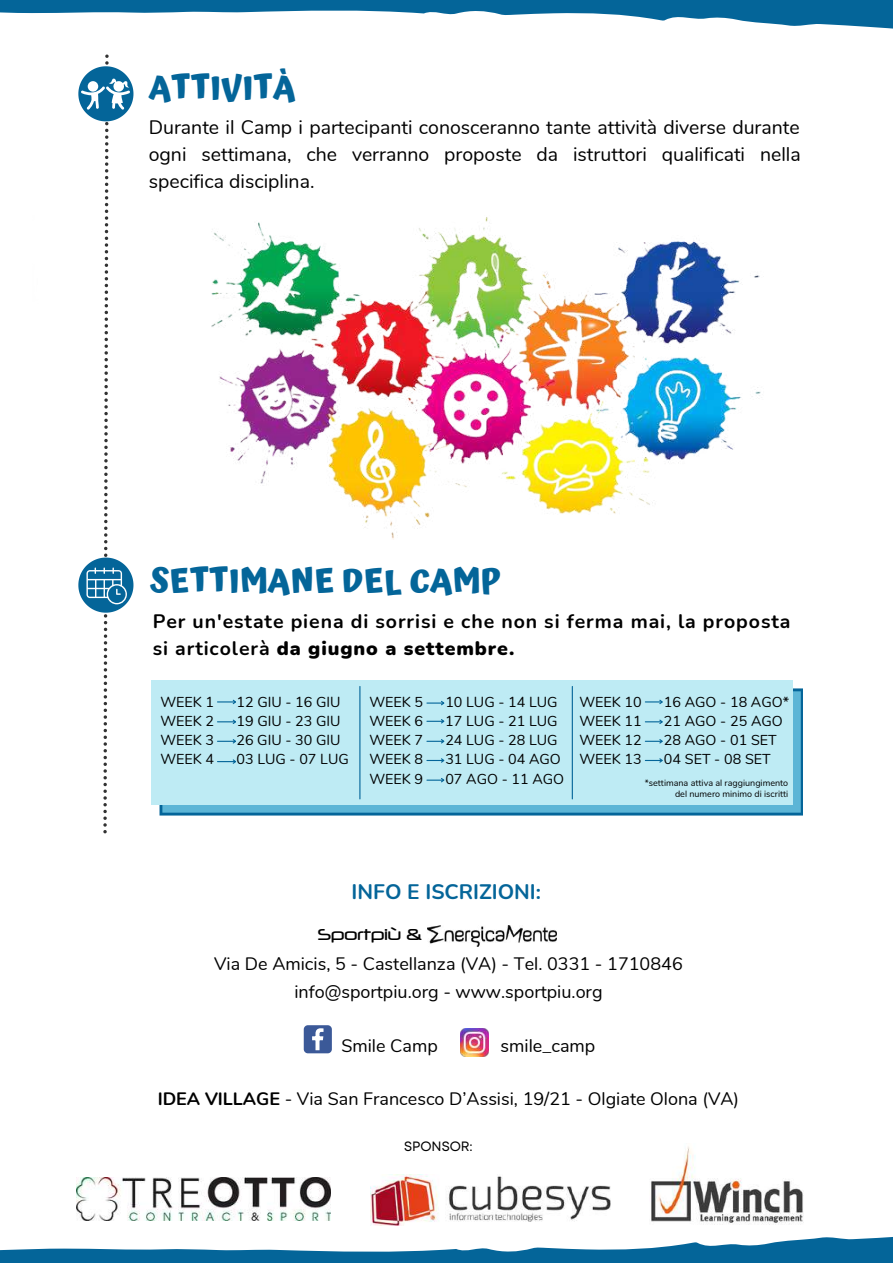
<style>
.page{position:relative;width:893px;height:1264px;background:#fff}
.page>*{position:absolute;margin:0;border:0;box-sizing:border-box;transform-origin:0 0}
.t1{font:700 33px "Atma";letter-spacing:.01em;color:#046599}
.t2{font:700 21px "Nunito";color:#046599}
.t3{font:19.5px/27px "Nunito";color:#000;text-align:justify}
.t4{font:700 19.5px/27px "Nunito";letter-spacing:.045em;color:#000}
.t5{font:18px/28px "Nunito";color:#000;text-align:center}
.t6{font:15px "Neuropol";color:#000}
.t7{font:14.4px "Nunito";color:#000}
.t8{font:13.5px "Mont";color:#000}
.t9{font:9px/10.5px "Nunito";color:#000;text-align:right}
.s1{font-weight:900}
.s2{font-weight:700}
</style>
<div class="page">
<svg style="left:0;top:1215px;width:892px;height:47px"></svg>
<svg style="left:0;top:0;width:892px;height:29px"></svg>
<img style="left:211px;top:217px;width:550px;height:322px">
<img style="left:427px;top:925px;width:129px;height:21px">
<svg style="left:304px;top:1025px;width:28px;height:28px"></svg>
<img style="left:460px;top:1028px;width:28px;height:28px">
<img style="left:370px;top:1174px;width:241px;height:51px">
<img style="left:649px;top:1146px;width:154px;height:78px">
<img style="left:77px;top:1177px;width:254px;height:43px">
<svg style="left:159px;top:688px;width:643px;height:127px;background:#55abcd"></svg>
<div style="left:151px;top:680px;width:641px;height:124px;background:#beebf4"></div>
<svg style="left:645px;top:699px;width:18px;height:5px"></svg>
<svg style="left:645px;top:719px;width:18px;height:5px"></svg>
<svg style="left:645px;top:739px;width:18px;height:5px"></svg>
<svg style="left:645px;top:758px;width:18px;height:5px"></svg>
<hr style="left:359px;top:686px;width:1px;height:113px;background:#046599">
<hr style="left:571px;top:686px;width:2px;height:113px;background:#046599">
<svg style="left:217px;top:699px;width:19px;height:6px"></svg>
<svg style="left:217px;top:719px;width:19px;height:5px"></svg>
<svg style="left:217px;top:739px;width:19px;height:5px"></svg>
<svg style="left:217px;top:759px;width:19px;height:5px"></svg>
<svg style="left:427px;top:700px;width:18px;height:6px"></svg>
<svg style="left:427px;top:719px;width:18px;height:5px"></svg>
<svg style="left:427px;top:739px;width:18px;height:5px"></svg>
<svg style="left:427px;top:758px;width:18px;height:5px"></svg>
<svg style="left:427px;top:778px;width:18px;height:5px"></svg>
<svg style="left:78px;top:55px;width:55px;height:778px"></svg>
<h1 class="t1" style="left:149px;top:68px;width:148px">ATTIVITÀ</h1>
<h3 class="t3" style="left:149px;top:114px;width:653px">Durante il Camp i partecipanti conosceranno tante attività diverse durante ogni settimana, che verranno proposte da istruttori qualificati nella specifica disciplina.</h3>
<h1 class="t1" style="left:150px;top:561px;width:352px">SETTIMANE DEL CAMP</h1>
<h3 class="t4" style="left:153px;top:608px;width:639px">Per un'estate piena di sorrisi e che non si ferma mai, la proposta si articolerà <span class="s1">da giugno a settembre.</span></h3>
<p class="t7" style="left:160px;top:692px;width:55px">WEEK 1</p>
<p class="t7" style="left:236px;top:692px;width:106px">12 GIU - 16 GIU</p>
<p class="t7" style="left:160px;top:711px;width:55px">WEEK 2</p>
<p class="t7" style="left:236px;top:711px;width:106px">19 GIU - 23 GIU</p>
<p class="t7" style="left:160px;top:730px;width:55px">WEEK 3</p>
<p class="t7" style="left:236px;top:730px;width:106px">26 GIU - 30 GIU</p>
<p class="t7" style="left:160px;top:749px;width:55px">WEEK 4</p>
<p class="t7" style="left:236px;top:749px;width:114px">03 LUG - 07 LUG</p>
<p class="t7" style="left:369px;top:692px;width:55px">WEEK 5</p>
<p class="t7" style="left:445px;top:692px;width:114px">10 LUG - 14 LUG</p>
<p class="t7" style="left:369px;top:711px;width:55px">WEEK 6</p>
<p class="t7" style="left:445px;top:711px;width:114px">17 LUG - 21 LUG</p>
<p class="t7" style="left:369px;top:730px;width:55px">WEEK 7</p>
<p class="t7" style="left:445px;top:730px;width:114px">24 LUG - 28 LUG</p>
<p class="t7" style="left:369px;top:749px;width:55px">WEEK 8</p>
<p class="t7" style="left:445px;top:749px;width:117px">31 LUG - 04 AGO</p>
<p class="t7" style="left:369px;top:769px;width:55px">WEEK 9</p>
<p class="t7" style="left:445px;top:769px;width:120px">07 AGO - 11 AGO</p>
<p class="t7" style="left:579px;top:692px;width:64px">WEEK 10</p>
<p class="t7" style="left:664px;top:692px;width:127px">16 AGO - 18 AGO*</p>
<p class="t7" style="left:579px;top:711px;width:64px">WEEK 11</p>
<p class="t7" style="left:664px;top:711px;width:120px">21 AGO - 25 AGO</p>
<p class="t7" style="left:579px;top:730px;width:64px">WEEK 12</p>
<p class="t7" style="left:664px;top:730px;width:114px">28 AGO - 01 SET</p>
<p class="t7" style="left:579px;top:749px;width:64px">WEEK 13</p>
<p class="t7" style="left:664px;top:749px;width:108px">04 SET - 08 SET</p>
<p class="t9" style="left:644px;top:778px;width:145px">*settimana attiva al raggiungimento del numero minimo di iscritti</p>
<h2 class="t2" style="left:351px;top:877px;width:191px">INFO E ISCRIZIONI:</h2>
<p class="t6" style="left:318px;top:925px;width:106px">Sportpiù &amp;</p>
<p class="t5" style="left:214px;top:950px;width:470px">Via De Amicis, 5 - Castellanza (VA) - Tel. 0331 - 1710846 info@sportpiu.org - www.sportpiu.org</p>
<p class="t5" style="left:341px;top:1032px;width:98px">Smile Camp</p>
<p class="t5" style="left:500px;top:1032px;width:96px">smile_camp</p>
<p class="t5" style="left:158px;top:1084px;width:583px"><span class="s2">IDEA VILLAGE</span> - Via San Francesco D’Assisi, 19/21 - Olgiate Olona (VA)</p>
<p class="t8" style="left:404px;top:1140px;width:70px">SPONSOR:</p>
</div>
